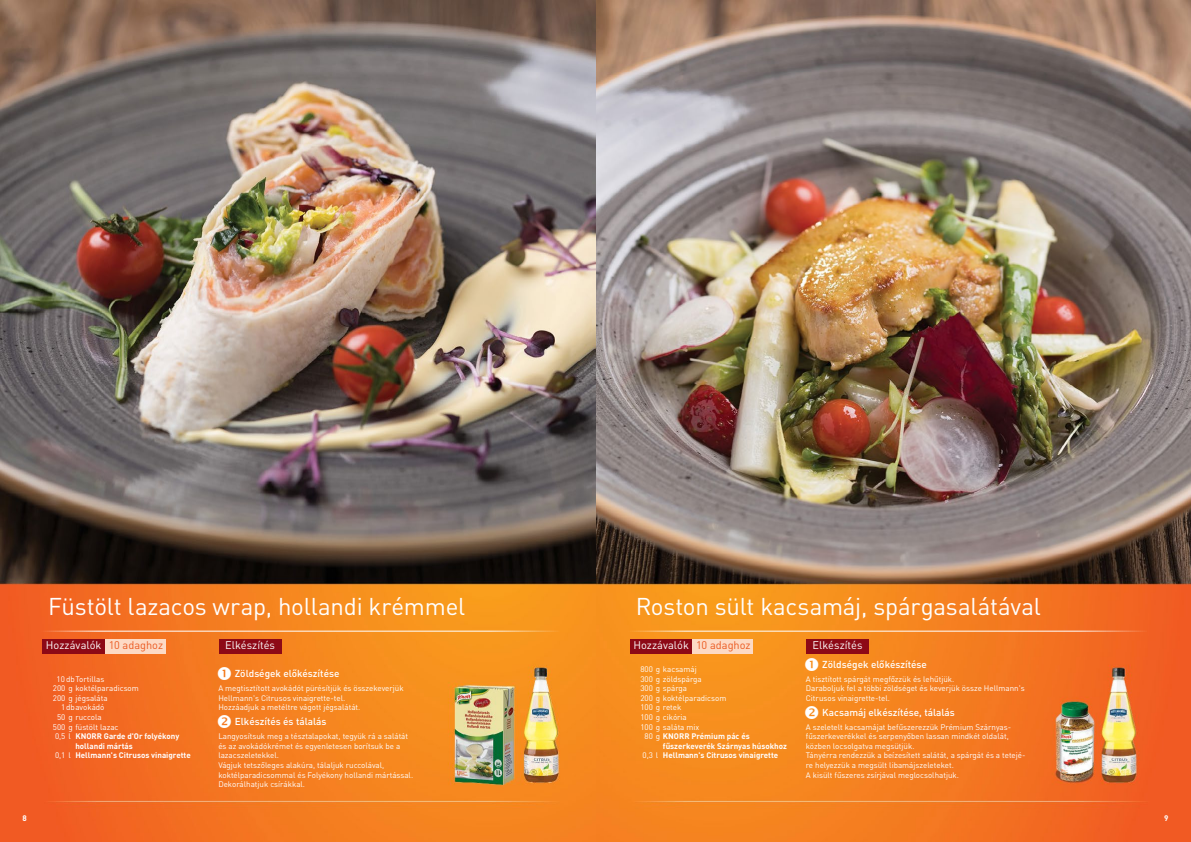
<style>
.page{position:relative;width:1191px;height:842px;background:#fff}
.page>*{position:absolute;margin:0;border:0;box-sizing:border-box;transform-origin:0 0}
.t1{font:24px "DIN Pro";letter-spacing:-.01em;color:#fff}
.t2{font:11px "DIN Pro";color:#fff}
.t3{font:500 10px "DIN Pro";color:#fff}
.t4{font:8px/9.6px "DIN Pro";color:#fff}
.t5{font:700 8px "DIN Pro";color:#fff}
.s1{color:#eb5a21}
.s2{font-weight:400}
</style>
<div class="page">
<img style="left:0;top:0;width:1191px;height:842px">
<div style="left:219px;top:639px;width:62px;height:14px;background:#8d0916"></div>
<div style="left:43px;top:639px;width:62px;height:14px;background:#8d0916"></div>
<div style="left:105px;top:639px;width:61px;height:14px;background:#fddac5"></div>
<hr style="left:36px;top:631px;width:523px;height:1px;background:#fff">
<div style="left:806px;top:639px;width:62px;height:14px;background:#8d0916"></div>
<div style="left:630px;top:639px;width:62px;height:14px;background:#8d0916"></div>
<div style="left:692px;top:639px;width:61px;height:14px;background:#fddac5"></div>
<hr style="left:623px;top:631px;width:524px;height:1px;background:#fff">
<svg style="left:218px;top:667px;width:13px;height:13px"></svg>
<svg style="left:218px;top:715px;width:13px;height:13px"></svg>
<svg style="left:805px;top:657px;width:13px;height:14px"></svg>
<svg style="left:805px;top:705px;width:13px;height:13px"></svg>
<h1 class="t1" style="left:48px;top:590px;width:419px">Füstölt lazacos wrap, hollandi krémmel</h1>
<h2 class="t2" style="left:46px;top:638px;width:119px">Hozzávalók <span class="s1">10 adaghoz</span></h2>
<h2 class="t2" style="left:225px;top:638px;width:51px">Elkészítés</h2>
<p class="t4" style="left:57px;top:674px;width:49px">10 dbTortillas</p>
<p class="t4" style="left:53px;top:683px;width:87px">200 g koktélparadicsom</p>
<p class="t4" style="left:53px;top:693px;width:56px">200 g jégsaláta</p>
<p class="t4" style="left:61px;top:702px;width:45px">1dbavokádó</p>
<p class="t4" style="left:57px;top:712px;width:46px">50 g ruccola</p>
<p class="t4" style="left:53px;top:722px;width:67px">500 g füstölt lazac</p>
<p class="t5" style="left:55px;top:731px;width:126px"><span class="s2">0,5 l</span> KNORR Garde d'Or folyékony</p>
<p class="t5" style="left:75px;top:740px;width:59px">hollandi mártás</p>
<p class="t5" style="left:55px;top:750px;width:137px"><span class="s2">0,1 l</span> Hellmann's Citrusos vinaigrette</p>
<p class="t3" style="left:235px;top:667px;width:106px">Zöldségek előkészítése</p>
<p class="t3" style="left:235px;top:715px;width:93px">Elkészítés és tálalás</p>
<p class="t4" style="left:218px;top:683px;width:187px">A megtisztított avokádót pürésítjük és összekeverjük<br>Hellmann's Citrusos vinaigrette-tel.<br>Hozzáadjuk a metéltre vágott jégsalátát.</p>
<p class="t4" style="left:218px;top:731px;width:196px">Langyosítsuk meg a tésztalapokat, tegyük rá a salátát és az avokádókrémet és egyenletesen borítsuk be a lazacszeletekkel.<br>Vágjuk tetszőleges alakúra, tálaljuk ruccolával, koktélparadicsommal és Folyékony hollandi mártással.<br>Dekorálhatjuk csírákkal.</p>
<h1 class="t1" style="left:635px;top:590px;width:407px">Roston sült kacsamáj, spárgasalátával</h1>
<h2 class="t2" style="left:633px;top:638px;width:119px">Hozzávalók <span class="s1">10 adaghoz</span></h2>
<h2 class="t2" style="left:812px;top:638px;width:51px">Elkészítés</h2>
<p class="t4" style="left:640px;top:664px;width:58px">800 g kacsamáj</p>
<p class="t4" style="left:640px;top:674px;width:63px">300 g zöldspárga</p>
<p class="t4" style="left:640px;top:683px;width:48px">300 g spárga</p>
<p class="t4" style="left:640px;top:693px;width:87px">200 g koktélparadicsom</p>
<p class="t4" style="left:640px;top:702px;width:42px">100 g retek</p>
<p class="t4" style="left:640px;top:712px;width:48px">100 g cikória</p>
<p class="t4" style="left:640px;top:722px;width:60px">100 g saláta mix</p>
<p class="t5" style="left:644px;top:731px;width:107px"><span class="s2">80 g</span> KNORR Prémium pác és</p>
<p class="t5" style="left:663px;top:740px;width:125px">fűszerkeverék Szárnyas húsokhoz</p>
<p class="t5" style="left:642px;top:750px;width:137px"><span class="s2">0,3 l</span> Hellmann's Citrusos vinaigrette</p>
<p class="t3" style="left:822px;top:657px;width:106px">Zöldségek előkészítése</p>
<p class="t3" style="left:822px;top:705px;width:134px">Kacsamáj elkészítése, tálalás</p>
<p class="t4" style="left:806px;top:674px;width:220px">A tisztított spárgát megfőzzük és lehűtjük.<br>Daraboljuk fel a többi zöldséget és keverjük össze Hellmann's<br>Citrusos vinaigrette-tel.</p>
<p class="t4" style="left:806px;top:722px;width:221px">A szeletelt kacsamájat befűszerezzük Prémium Szárnyas&shy;fűszerkeverékkel és serpenyőben lassan mindkét oldalát, közben locsolgatva megsütjük.<br>Tányérra rendezzük a beízesített salátát, a spárgát és a tetejé&shy;re helyezzük a megsült libamájszeleteket.<br>A kisült fűszeres zsírjával meglocsolhatjuk.</p>
<p class="t5" style="left:23px;top:813px;width:6px">8</p>
<p class="t5" style="left:1164px;top:813px;width:6px">9</p>
</div>
